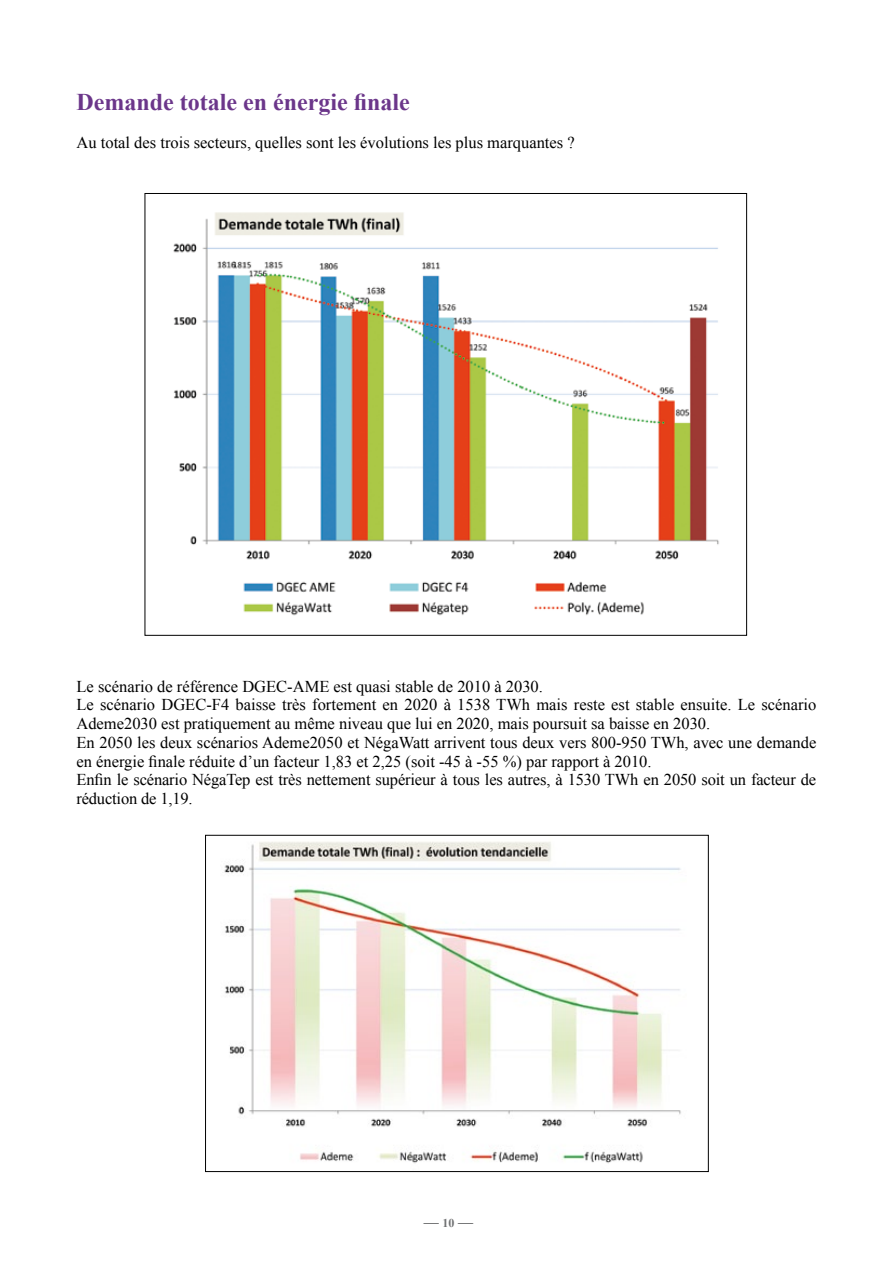
<style>
.page{position:relative;width:893px;height:1263px;background:#fff}
.page>*{position:absolute;margin:0;border:0;box-sizing:border-box;transform-origin:0 0}
.t1{font:700 24px "Times New Roman";color:#6b368a}
.t2{font:16.5px/18.8px "Times New Roman";color:#000}
.t3{font:700 15px "Times New Roman";color:#707172}
.s1{font-size:12px}
</style>
<div class="page">
<img style="left:173px;top:212px;width:546px;height:404px">
<img style="left:224px;top:842px;width:457px;height:322px">
<h1 class="t1" style="left:77px;top:86px;width:335px">Demande totale en énergie finale</h1>
<p class="t2" style="left:77px;top:133px;width:500px">Au total des trois secteurs, quelles sont les évolutions les plus marquantes ?</p>
<p class="t2" style="left:76px;top:676px;width:741px">Le scénario de référence DGEC-AME est quasi stable de 2010 à 2030.<br>Le scénario DGEC-F4 baisse très fortement en 2020 à 1538 TWh mais reste est stable ensuite. Le scénario Ademe2030 est pratiquement au même niveau que lui en 2020, mais poursuit sa baisse en 2030.<br>En 2050 les deux scénarios Ademe2050 et NégaWatt arrivent tous deux vers 800-950 TWh, avec une demande en énergie finale réduite d’un facteur 1,83 et 2,25 (soit -45 à -55 %) par rapport à 2010.<br>Enfin le scénario NégaTep est très nettement supérieur à tous les autres, à 1530 TWh en 2050 soit un facteur de réduction de 1,19.</p>
<p class="t3" style="left:424px;top:1212px;width:51px">—<span class="s1">10</span>—</p>
</div>
